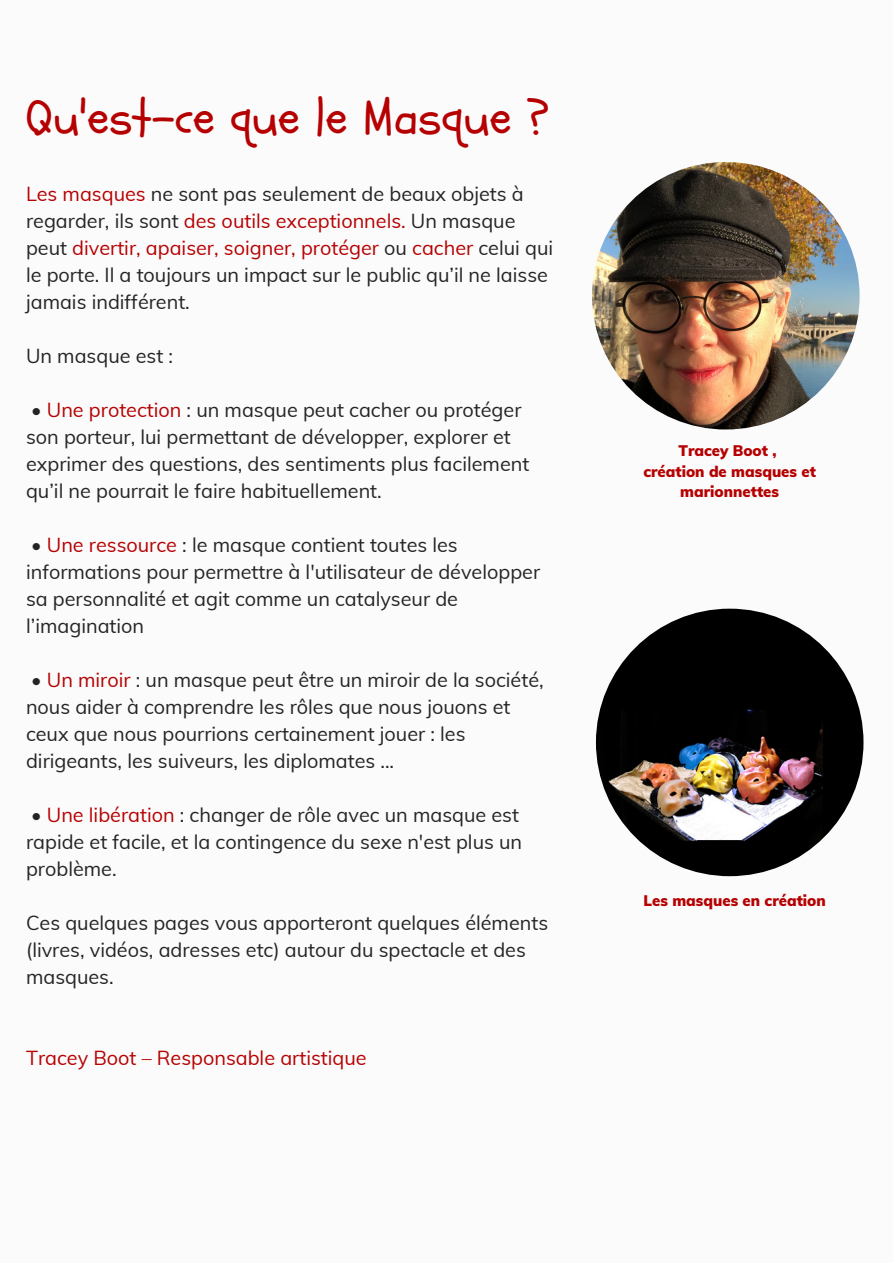
<style>
.page{position:relative;width:893px;height:1264px;background:#fff}
.page>*{position:absolute;margin:0;border:0;box-sizing:border-box;transform-origin:0 0}
.t1{font:49.5px "Schoolbell";color:#b60102}
.t2{font:19.8px/27px "Muli";color:#262326}
.t3{font:19.8px "Muli";color:#b60102}
.t4{font:900 15px/20.2px "Muli";color:#b60102;text-align:center}
.s1{color:#b60102}
</style>
<div class="page">
<div style="left:0;top:0;width:892px;height:1262px;background:#fbfbfb"></div>
<img style="left:592px;top:162px;width:267px;height:267px;border-radius:50%">
<img style="left:596px;top:608px;width:267px;height:268px;border-radius:50%">
<h1 class="t1" style="left:26px;top:84px;width:524px">Qu'est-ce que le Masque ?</h1>
<p class="t2" style="left:26px;top:180px;width:528px"><span class="s1">Les masques</span> ne sont pas seulement de beaux objets à regarder, ils sont <span class="s1">des outils exceptionnels.</span> Un masque peut <span class="s1">divertir, apaiser, soigner, protéger</span> ou <span class="s1">cacher</span> celui qui le porte. Il a toujours un impact sur le public qu’il ne laisse jamais indifférent.</p>
<p class="t2" style="left:26px;top:342px;width:148px">Un masque est :</p>
<p class="t2" style="left:26px;top:396px;width:504px">• <span class="s1">Une protection</span> : un masque peut cacher ou protéger son porteur, lui permettant de développer, explorer et exprimer des questions, des sentiments plus facilement qu’il ne pourrait le faire habituellement.</p>
<p class="t2" style="left:26px;top:531px;width:515px">• <span class="s1">Une ressource</span> : le masque contient toutes les informations pour permettre à l'utilisateur de développer sa personnalité et agit comme un catalyseur de l’imagination</p>
<p class="t2" style="left:26px;top:665px;width:519px">• <span class="s1">Un miroir</span> : un masque peut être un miroir de la société, nous aider à comprendre les rôles que nous jouons et ceux que nous pourrions certainement jouer : les dirigeants, les suiveurs, les diplomates ...</p>
<p class="t2" style="left:26px;top:800px;width:497px">• <span class="s1">Une libération</span> : changer de rôle avec un masque est rapide et facile, et la contingence du sexe n'est plus un problème.</p>
<p class="t2" style="left:26px;top:908px;width:523px">Ces quelques pages vous apporteront quelques éléments (livres, vidéos, adresses etc) autour du spectacle et des masques.</p>
<p class="t3" style="left:26px;top:1044px;width:342px">Tracey Boot – Responsable artistique</p>
<p class="t4" style="left:643px;top:440px;width:174px">Tracey Boot ,<br>création de masques et marionnettes</p>
<p class="t4" style="left:643px;top:890px;width:184px">Les masques en création</p>
</div>
